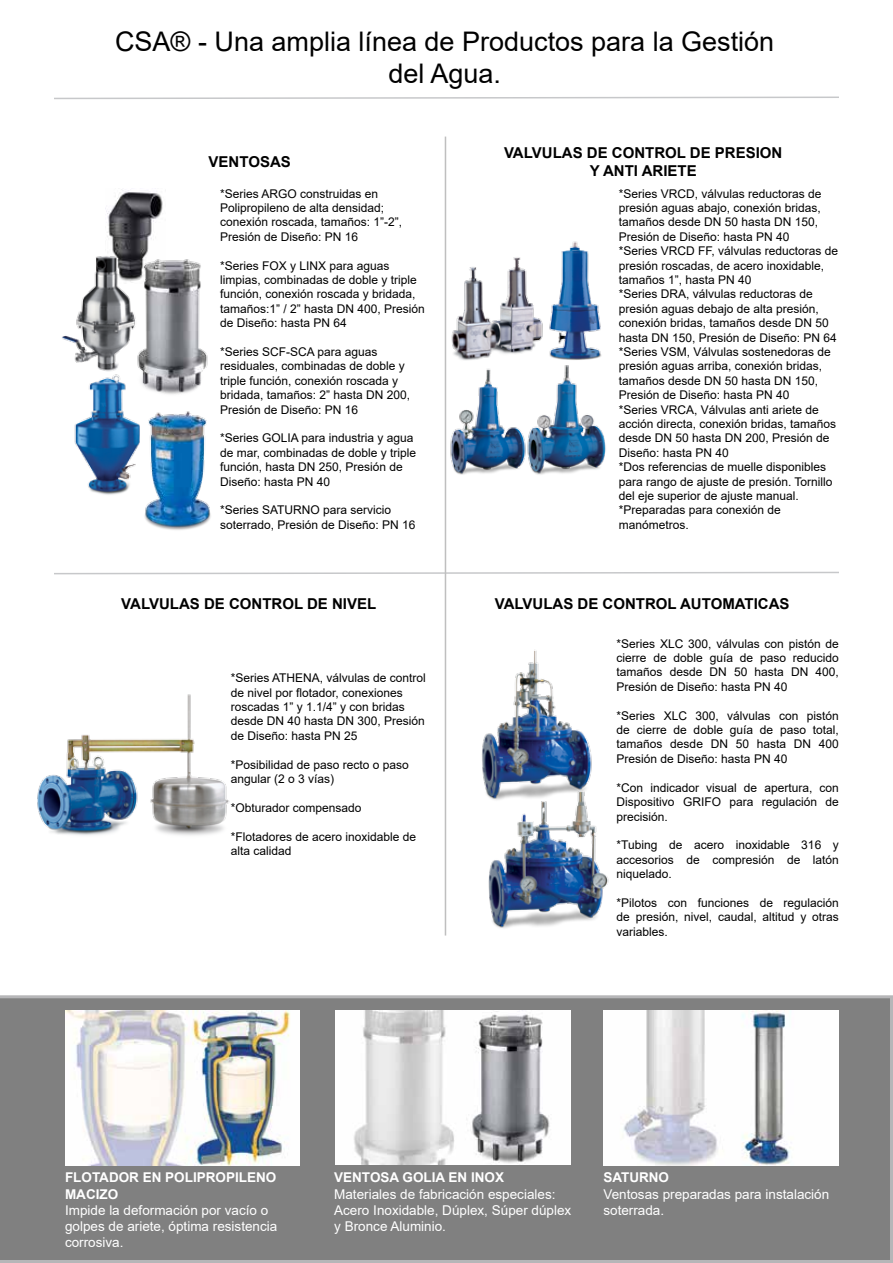
<style>
.page{position:relative;width:893px;height:1263px;background:#fff}
.page>*{position:absolute;margin:0;border:0;box-sizing:border-box;transform-origin:0 0}
.t1{font:27px/32.4px "Arial";color:#000;text-align:center}
.t2{font:700 15px/18px "Arial";color:#000;text-align:center}
.t3{font:13.5px/16.2px "Arial";color:#fff}
.t4{font:700 13.5px/16.2px "Arial";color:#fff}
.t5{font:12px/14.4px "Arial";color:#000}
</style>
<div class="page">
<div style="left:0;top:995px;width:893px;height:268px;background:#808080"></div>
<svg style="left:54px;top:571px;width:785px;height:4px"></svg>
<hr style="left:445px;top:137px;width:1px;height:798px;background:#bfbfbf">
<svg style="left:54px;top:96px;width:785px;height:4px"></svg>
<img style="left:144px;top:411px;width:67px;height:119px">
<img style="left:74px;top:391px;width:79px;height:116px">
<img style="left:549px;top:241px;width:53px;height:119px">
<img style="left:451px;top:257px;width:92px;height:104px">
<img style="left:444px;top:362px;width:78px;height:118px">
<img style="left:522px;top:365px;width:84px;height:110px">
<img style="left:37px;top:694px;width:193px;height:142px">
<img style="left:488px;top:806px;width:121px;height:122px">
<img style="left:482px;top:650px;width:110px;height:156px">
<img style="left:106px;top:189px;width:57px;height:65px">
<img style="left:132px;top:254px;width:76px;height:153px">
<img style="left:62px;top:253px;width:83px;height:138px">
<img style="left:65px;top:1011px;width:235px;height:154px">
<img style="left:336px;top:1010px;width:234px;height:155px">
<img style="left:603px;top:1011px;width:235px;height:154px">
<h1 class="t1" style="left:115px;top:25px;width:661px">CSA® - Una amplia línea de Productos para la Gestión del Agua.</h1>
<p class="t2" style="left:209px;top:153px;width:84px">VENTOSAS</p>
<p class="t2" style="left:504px;top:144px;width:280px">VALVULAS DE CONTROL DE PRESION<br>Y ANTI ARIETE</p>
<p class="t5" style="left:220px;top:186px;width:184px">*Series ARGO construidas en<br>Polipropileno de alta densidad; conexión roscada, tamaños: 1”-2”,<br>Presión de Diseño: PN 16</p>
<p class="t5" style="left:220px;top:258px;width:206px">*Series FOX y LINX para aguas limpias, combinadas de doble y triple función, conexión roscada y bridada, tamaños:1” / 2” hasta DN 400, Presión de Diseño: hasta PN 64</p>
<p class="t5" style="left:220px;top:344px;width:192px">*Series SCF-SCA para aguas residuales, combinadas de doble y triple función, conexión roscada y bridada, tamaños: 2” hasta DN 200,<br>Presión de Diseño: PN 16</p>
<p class="t5" style="left:220px;top:431px;width:198px">*Series GOLIA para industria y agua de mar, combinadas de doble y triple función, hasta DN 250, Presión de<br>Diseño: hasta PN 40</p>
<p class="t5" style="left:220px;top:503px;width:197px">*Series SATURNO para servicio soterrado, Presión de Diseño: PN 16</p>
<p class="t5" style="left:619px;top:186px;width:221px">*Series VRCD, válvulas reductoras de presión aguas abajo, conexión bridas, tamaños desde DN 50 hasta DN 150, Presión de Diseño: hasta PN 40<br>*Series VRCD FF, válvulas reductoras de presión roscadas, de acero inoxidable, tamaños 1”, hasta PN 40<br>*Series DRA, válvulas reductoras de presión aguas debajo de alta presión, conexión bridas, tamaños desde DN 50 hasta DN 150, Presión de Diseño: PN 64 *Series VSM, Válvulas sostenedoras de presión aguas arriba, conexión bridas, tamaños desde DN 50 hasta DN 150, Presión de Diseño: hasta PN 40<br>*Series VRCA, Válvulas anti ariete de acción directa, conexión bridas, tamaños desde DN 50 hasta DN 200, Presión de Diseño: hasta PN 40<br>*Dos referencias de muelle disponibles para rango de ajuste de presión. Tornillo del eje superior de ajuste manual. *Preparadas para conexión de manómetros.</p>
<p class="t2" style="left:121px;top:594px;width:257px">VALVULAS DE CONTROL DE NIVEL</p>
<p class="t2" style="left:495px;top:594px;width:296px">VALVULAS DE CONTROL AUTOMATICAS</p>
<p class="t5" style="left:231px;top:671px;width:197px">*Series ATHENA, válvulas de control de nivel por flotador, conexiones roscadas 1” y 1.1/4” y con bridas desde DN 40 hasta DN 300, Presión de Diseño: hasta PN 25</p>
<p class="t5" style="left:231px;top:757px;width:180px">*Posibilidad de paso recto o paso angular (2 o 3 vías)</p>
<p class="t5" style="left:231px;top:800px;width:132px">*Obturador compensado</p>
<p class="t5" style="left:231px;top:829px;width:187px">*Flotadores de acero inoxidable de alta calidad</p>
<p class="t5" style="left:617px;top:636px;width:224px;text-align:justify">*Series XLC 300, válvulas con pistón de cierre de doble guía de paso reducido tamaños desde DN 50 hasta DN 400, Presión de Diseño: hasta PN 40</p>
<p class="t5" style="left:617px;top:708px;width:224px;text-align:justify">*Series XLC 300, válvulas con pistón de cierre de doble guía de paso total, tamaños desde DN 50 hasta DN 400<br>Presión de Diseño: hasta PN 40</p>
<p class="t5" style="left:617px;top:780px;width:224px;text-align:justify">*Con indicador visual de apertura, con Dispositivo GRIFO para regulación de precisión.</p>
<p class="t5" style="left:617px;top:838px;width:224px;text-align:justify">*Tubing de acero inoxidable 316 y accesorios de compresión de latón niquelado.</p>
<p class="t5" style="left:617px;top:895px;width:224px;text-align:justify">*Pilotos con funciones de regulación de presión, nivel, caudal, altitud y otras variables.</p>
<p class="t4" style="left:65px;top:1170px;width:213px">FLOTADOR EN POLIPROPILENO<br>MACIZO</p>
<p class="t3" style="left:65px;top:1202px;width:214px">Impide la deformación por vacío o golpes de ariete, óptima resistencia corrosiva.</p>
<p class="t4" style="left:334px;top:1170px;width:171px">VENTOSA GOLIA EN INOX</p>
<p class="t3" style="left:334px;top:1186px;width:239px">Materiales de fabricación especiales:<br>Acero Inoxidable, Dúplex, Súper dúplex y Bronce Aluminio.</p>
<p class="t4" style="left:603px;top:1170px;width:67px">SATURNO</p>
<p class="t3" style="left:603px;top:1186px;width:227px">Ventosas preparadas para instalación soterrada.</p>
</div>
